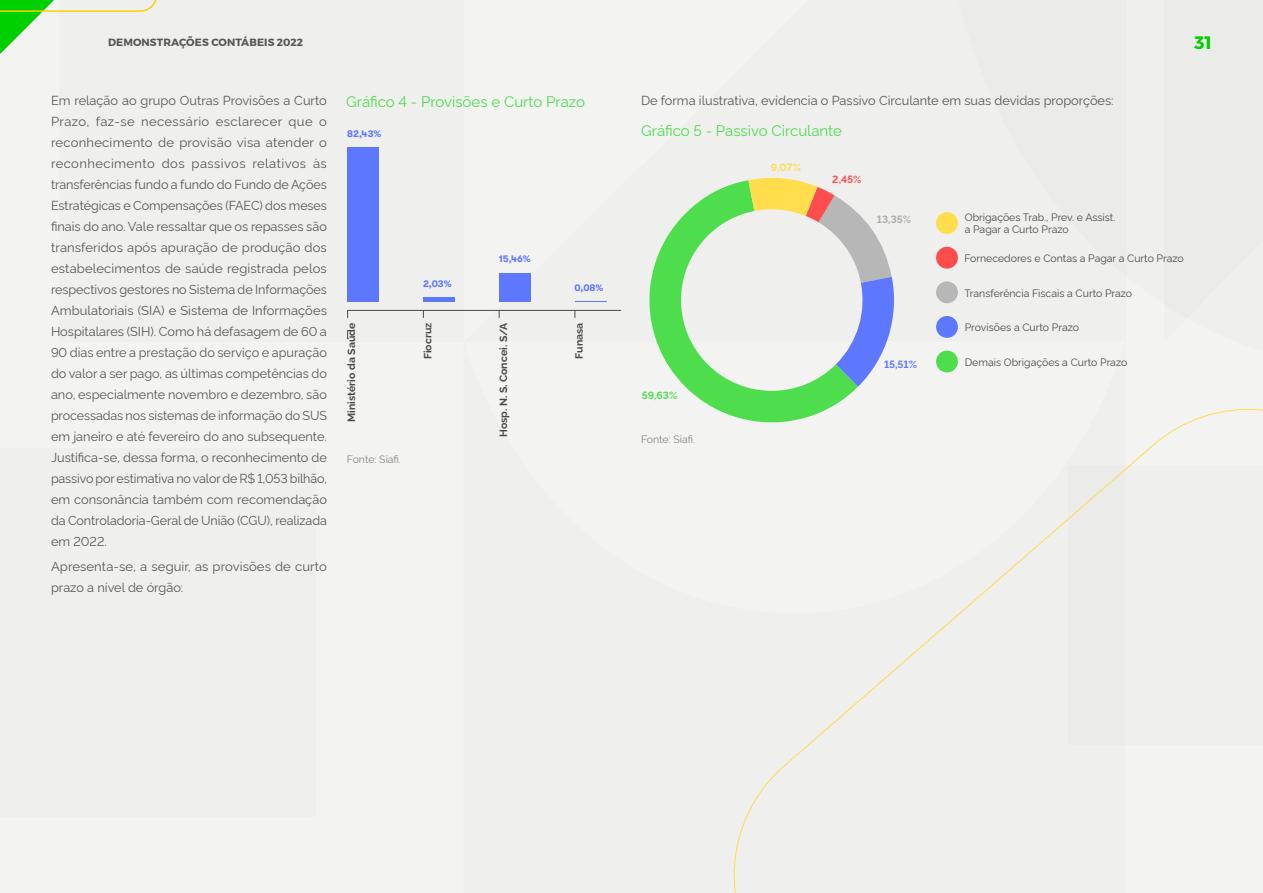
<style>
.page{position:relative;width:1263px;height:893px;background:#f3f3f2}
.page>*{position:absolute;margin:0;border:0;box-sizing:border-box;transform-origin:0 0}
.t1{font:700 18px "Montserrat";color:#00cf00}
.t2{font:15px "Rawline";color:#4ddd4d}
.t3{font:12.75px/21px "Rawline";color:#575756;text-align:justify}
.t4{font:10.5px/12px "Rawline";color:#4a4a49}
.t5{font:700 10.5px "Rawline";color:#4a4a49}
.t6{font:700 10.5px "Montserrat";letter-spacing:.01em;color:#575756}
.t7{font:10.5px "Rawline";letter-spacing:-.005em;color:#878787}
.t8{font:700 10.5px "Rawline";color:#4ddd4d}
.t9{font:700 10.5px "Rawline";color:#5d78ff}
.t10{font:700 10.5px "Rawline";color:#ababab}
.t11{font:700 10.5px "Rawline";color:#ff4d4d}
.t12{font:700 10.5px "Rawline";color:#ffdd4d}
.t13{font:700 9.6px "GT Walsheim Pro";color:#5d78ff}
</style>
<div class="page">
<div style="left:0;top:449px;width:315px;height:368px;background:#ececea"></div>
<div style="left:59px;top:0;width:405px;height:342px;background:#ececea"></div>
<svg style="left:0;top:0;width:157px;height:54px"></svg>
<hr style="left:347px;top:310px;width:274px;height:1px;background:#4a4a49">
<div style="left:347px;top:148px;width:32px;height:154px;background:#5d78ff"></div>
<hr style="left:423px;top:298px;width:32px;height:4px;background:#5d78ff">
<div style="left:499px;top:273px;width:32px;height:29px;background:#5d78ff"></div>
<hr style="left:574px;top:302px;width:32px;height:1px;background:#5d78ff">
<div style="left:936px;top:351px;width:22px;height:21px;background:#4ddd4d;border-radius:50%"></div>
<div style="left:936px;top:316px;width:22px;height:22px;background:#5d78ff;border-radius:50%"></div>
<div style="left:936px;top:212px;width:22px;height:22px;background:#ffdd4d;border-radius:50%"></div>
<div style="left:936px;top:247px;width:22px;height:22px;background:#ff4d4d;border-radius:50%"></div>
<div style="left:936px;top:281px;width:22px;height:22px;background:#b7b7b7;border-radius:50%"></div>
<svg style="left:649px;top:180px;width:209px;height:230px"></svg>
<svg style="left:748px;top:177px;width:146px;height:210px"></svg>
<svg style="left:717px;top:392px;width:546px;height:501px"></svg>
<p class="t6" style="left:108px;top:36px;width:197px">DEMONSTRAÇÕES CONTÁBEIS 2022</p>
<h1 class="t1" style="left:1194px;top:31px;width:19px">31</h1>
<p class="t3" style="left:51px;top:88px;width:277px">Em relação ao grupo Outras Provisões a Curto Prazo, faz-se necessário esclarecer que o reconhecimento de provisão visa atender o reconhecimento dos passivos relativos às transferências fundo a fundo do Fundo de Ações Estratégicas e Compensações (FAEC) dos meses finais do ano. Vale ressaltar que os repasses são transferidos após apuração de produção dos estabelecimentos de saúde registrada pelos respectivos gestores no Sistema de Informações Ambulatoriais (SIA) e Sistema de Informações Hospitalares (SIH). Como há defasagem de 60 a 90 dias entre a prestação do serviço e apuração do valor a ser pago, as últimas competências do ano, especialmente novembro e dezembro, são processadas nos sistemas de informação do SUS em janeiro e até fevereiro do ano subsequente.<br>Justifica-se, dessa forma, o reconhecimento de passivo por estimativa no valor de R$ 1,053 bilhão, em consonância também com recomendação da Controladoria-Geral de União (CGU), realizada em 2022.</p>
<p class="t3" style="left:51px;top:555px;width:277px">Apresenta-se, a seguir, as provisões de curto prazo a nível de órgão:</p>
<p class="t2" style="left:346px;top:89px;width:240px">Gráfico 4 - Provisões e Curto Prazo</p>
<p class="t3" style="left:641px;top:88px;width:474px">De forma ilustrativa, evidencia o Passivo Circulante em suas devidas proporções:</p>
<p class="t13" style="left:347px;top:128px;width:36px">82,43%</p>
<p class="t5" style="left:343px;top:422px;width:101px;rotate:-90deg">Ministério da Saúde</p>
<p class="t7" style="left:347px;top:451px;width:55px">Fonte: Siafi.</p>
<p class="t13" style="left:499px;top:254px;width:33px">15,46%</p>
<p class="t13" style="left:423px;top:278px;width:30px">2,03%</p>
<p class="t13" style="left:574px;top:282px;width:30px">0,08%</p>
<p class="t5" style="left:495px;top:437px;width:116px;rotate:-90deg">Hosp. N. S. Concei. S/A</p>
<p class="t5" style="left:420px;top:359px;width:38px;rotate:-90deg">Fiocruz</p>
<p class="t5" style="left:571px;top:359px;width:37px;rotate:-90deg">Funasa</p>
<p class="t2" style="left:641px;top:119px;width:202px">Gráfico 5 - Passivo Circulante</p>
<p class="t12" style="left:771px;top:159px;width:32px">9,07%</p>
<p class="t11" style="left:832px;top:171px;width:31px">2,45%</p>
<p class="t10" style="left:877px;top:211px;width:36px">13,35%</p>
<p class="t8" style="left:642px;top:387px;width:37px">59,63%</p>
<p class="t7" style="left:641px;top:430px;width:55px">Fonte: Siafi.</p>
<p class="t9" style="left:884px;top:357px;width:34px">15,51%</p>
<p class="t4" style="left:965px;top:210px;width:152px">Obrigações Trab., Prev. e Assist. a Pagar a Curto Prazo</p>
<p class="t4" style="left:964px;top:251px;width:221px">Fornecedores e Contas a Pagar a Curto Prazo</p>
<p class="t4" style="left:964px;top:286px;width:169px">Transferência Fiscais a Curto Prazo</p>
<p class="t4" style="left:965px;top:320px;width:116px">Provisões a Curto Prazo</p>
<p class="t4" style="left:965px;top:355px;width:164px">Demais Obrigações a Curto Prazo</p>
</div>
